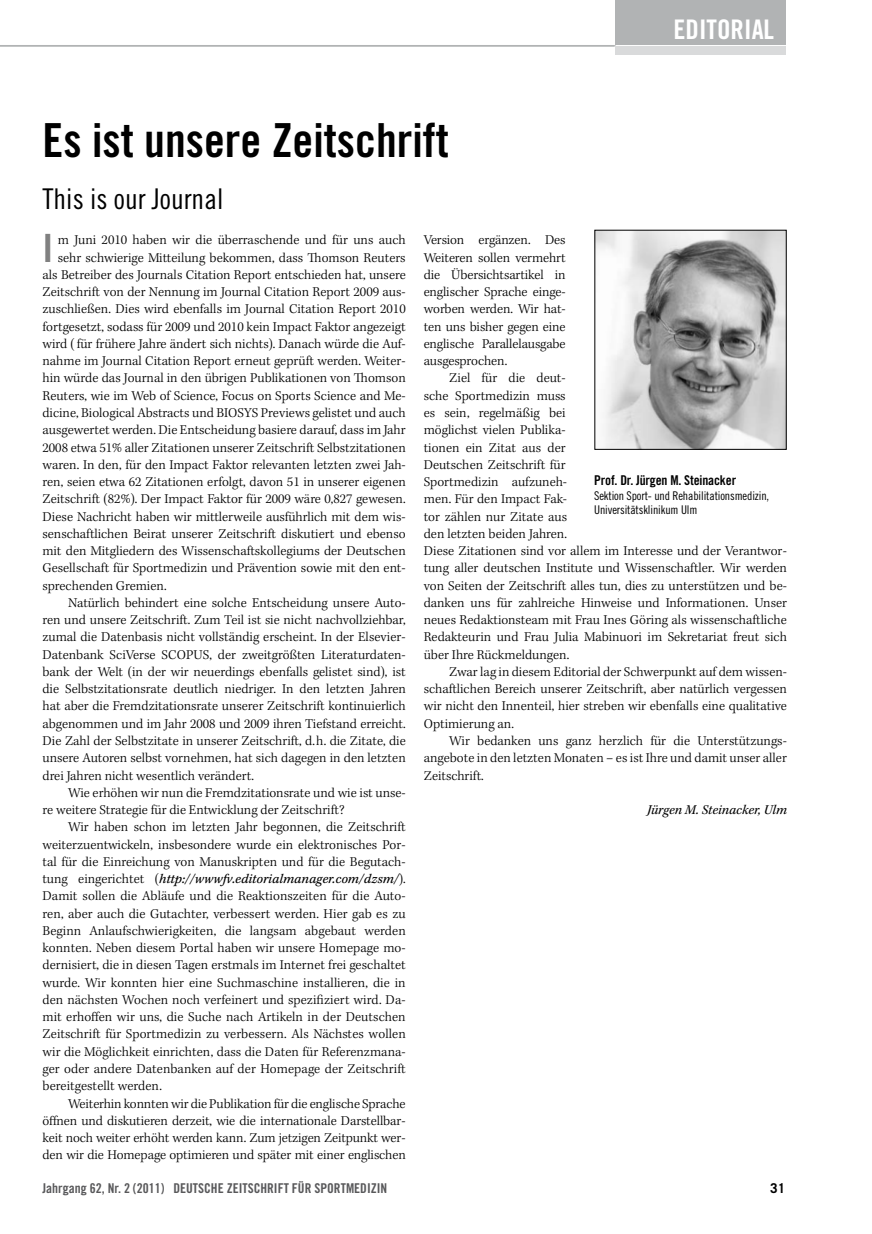
<style>
.page{position:relative;width:872px;height:1234px;background:#fff}
.page>*{position:absolute;margin:0;border:0;box-sizing:border-box;transform-origin:0 0}
.t1{font:46.95px "Trade Gothic LT Std Bd Cn 20";color:#000}
.t2{font:38.85px "Trade Gothic LT Std Bd Cn 20";color:#808080}
.t3{font:28.5px "Trade Gothic LT Std Cn 18";color:#000}
.t4{font:27px "Trade Gothic LT Std Bd Cn 20";color:#fff}
.t5{font:300 13.8px/17.2px "Kepler Std";color:#000;text-align:justify}
.t6{font:13.8px "Kepler Std It Capt";color:#000}
.t7{font:italic 13.8px "Kepler Std";color:#000}
.t8{font:13.5px "Trade Gothic LT Std Bd Cn 20";color:#58585a}
.t9{font:13.5px "Trade Gothic LT Std Bd Cn 20";letter-spacing:-.01em;color:#000}
.t10{font:700 13.5px "Trade Gothic LT Std";color:#000}
.t11{font:12px/14.4px "Trade Gothic LT Std Cn 18";letter-spacing:-.01em;color:#000}
.s1{font-family:"Kepler Std";font-weight:300}
</style>
<div class="page">
<div style="left:615px;top:0;width:171px;height:49px;background:#b1b3b4"></div>
<hr style="left:615px;top:45px;width:172px;height:2px;background:#fff">
<div style="left:615px;top:47px;width:171px;height:8px;background:#d9dadb"></div>
<hr style="left:0;top:45px;width:614px;height:1px;background:#b1b3b4">
<img style="left:596px;top:232px;width:188px;height:215px">
<h1 class="t1" style="left:43px;top:112px;width:408px">Es ist unsere Zeitschrift</h1>
<h3 class="t3" style="left:43px;top:181px;width:182px">This is our Journal</h3>
<h3 class="t4" style="left:673px;top:13px;width:102px">EDITORIAL</h3>
<h2 class="t2" style="left:43px;top:224px;width:12px">I</h2>
<p class="t5" style="left:58px;top:232px;width:349px">m Juni 2010 haben wir die überraschende und für uns auch</p>
<p class="t5" style="left:58px;top:249px;width:349px">sehr schwierige Mitteilung bekommen, dass Thomson Reuters</p>
<p class="t5" style="left:43px;top:266px;width:365px">als Betreiber des Journals Citation Report entschieden hat, unsere</p>
<p class="t5" style="left:43px;top:284px;width:365px">Zeitschrift von der Nennung im Journal Citation Report 2009 aus-</p>
<p class="t5" style="left:43px;top:301px;width:365px">zuschließen. Dies wird ebenfalls im Journal Citation Report 2010</p>
<p class="t5" style="left:43px;top:318px;width:365px">fortgesetzt, sodass für 2009 und 2010 kein Impact Faktor angezeigt</p>
<p class="t5" style="left:43px;top:335px;width:365px">wird ( für frühere Jahre ändert sich nichts). Danach würde die Auf-</p>
<p class="t5" style="left:43px;top:353px;width:365px">nahme im Journal Citation Report erneut geprüft werden. Weiter-</p>
<p class="t5" style="left:43px;top:370px;width:365px">hin würde das Journal in den übrigen Publikationen von Thomson</p>
<p class="t5" style="left:43px;top:387px;width:365px">Reuters, wie im Web of Science, Focus on Sports Science and Me-</p>
<p class="t5" style="left:43px;top:404px;width:365px">dicine, Biological Abstracts und BIOSYS Previews gelistet und auch</p>
<p class="t5" style="left:43px;top:422px;width:365px">ausgewertet werden. Die Entscheidung basiere darauf, dass im Jahr</p>
<p class="t5" style="left:43px;top:439px;width:365px">2008 etwa 51% aller Zitationen unserer Zeitschrift Selbstzitationen</p>
<p class="t5" style="left:43px;top:456px;width:365px">waren. In den, für den Impact Faktor relevanten letzten zwei Jah-</p>
<p class="t5" style="left:43px;top:473px;width:365px">ren, seien etwa 62 Zitationen erfolgt, davon 51 in unserer eigenen</p>
<p class="t5" style="left:43px;top:491px;width:365px">Zeitschrift (82%). Der Impact Faktor für 2009 wäre 0,827 gewesen.</p>
<p class="t5" style="left:43px;top:508px;width:365px">Diese Nachricht haben wir mittlerweile ausführlich mit dem wis-</p>
<p class="t5" style="left:43px;top:525px;width:365px">senschaftlichen Beirat unserer Zeitschrift diskutiert und ebenso</p>
<p class="t5" style="left:43px;top:542px;width:365px">mit den Mitgliedern des Wissenschaftskollegiums der Deutschen</p>
<p class="t5" style="left:43px;top:560px;width:365px">Gesellschaft für Sportmedizin und Prävention sowie mit den ent-</p>
<p class="t5" style="left:43px;top:577px;width:126px">sprechenden Gremien.</p>
<p class="t5" style="left:68px;top:594px;width:339px">Natürlich behindert eine solche Entscheidung unsere Auto-</p>
<p class="t5" style="left:43px;top:611px;width:365px">ren und unsere Zeitschrift. Zum Teil ist sie nicht nachvollziehbar,</p>
<p class="t5" style="left:43px;top:629px;width:365px">zumal die Datenbasis nicht vollständig erscheint. In der Elsevier-</p>
<p class="t5" style="left:43px;top:646px;width:365px">Datenbank SciVerse SCOPUS, der zweitgrößten Literaturdaten-</p>
<p class="t5" style="left:43px;top:663px;width:365px">bank der Welt (in der wir neuerdings ebenfalls gelistet sind), ist</p>
<p class="t5" style="left:43px;top:680px;width:365px">die Selbstzitationsrate deutlich niedriger. In den letzten Jahren</p>
<p class="t5" style="left:43px;top:698px;width:365px">hat aber die Fremdzitationsrate unserer Zeitschrift kontinuierlich</p>
<p class="t5" style="left:43px;top:715px;width:365px">abgenommen und im Jahr 2008 und 2009 ihren Tiefstand erreicht.</p>
<p class="t5" style="left:43px;top:732px;width:365px">Die Zahl der Selbstzitate in unserer Zeitschrift, d.h. die Zitate, die</p>
<p class="t5" style="left:43px;top:749px;width:365px">unsere Autoren selbst vornehmen, hat sich dagegen in den letzten</p>
<p class="t5" style="left:43px;top:767px;width:213px">drei Jahren nicht wesentlich verändert.</p>
<p class="t5" style="left:68px;top:784px;width:339px">Wie erhöhen wir nun die Fremdzitationsrate und wie ist unse-</p>
<p class="t5" style="left:43px;top:801px;width:303px">re weitere Strategie für die Entwicklung der Zeitschrift?</p>
<p class="t5" style="left:68px;top:818px;width:339px">Wir haben schon im letzten Jahr begonnen, die Zeitschrift</p>
<p class="t5" style="left:43px;top:836px;width:365px">weiterzuentwickeln, insbesondere wurde ein elektronisches Por-</p>
<p class="t5" style="left:43px;top:853px;width:365px">tal für die Einreichung von Manuskripten und für die Begutach-</p>
<p class="t6" style="left:43px;top:870px;width:365px"><span class="s1">tung eingerichtet (</span>http://wwwfv.editorialmanager.com/dzsm/<span class="s1">).</span></p>
<p class="t5" style="left:43px;top:887px;width:365px">Damit sollen die Abläufe und die Reaktionszeiten für die Auto&shy;ren, aber auch die Gutachter, verbessert werden. Hier gab es zu Beginn Anlaufschwierigkeiten, die langsam abgebaut werden konnten. Neben diesem Portal haben wir unsere Homepage mo&shy;dernisiert, die in diesen Tagen erstmals im Internet frei geschaltet wurde. Wir konnten hier eine Suchmaschine installieren, die in den nächsten Wochen noch verfeinert und spezifiziert wird. Da&shy;mit erhoffen wir uns, die Suche nach Artikeln in der Deutschen Zeitschrift für Sportmedizin zu verbessern. Als Nächstes wollen wir die Möglichkeit einrichten, dass die Daten für Referenzmana&shy;ger oder andere Datenbanken auf der Homepage der Zeitschrift bereitgestellt werden.</p>
<p class="t5" style="left:43px;top:1094px;width:365px;text-indent:26px">Weiterhin konnten wir die Publikation für die englische Sprache öffnen und diskutieren derzeit, wie die internationale Darstellbar&shy;keit noch weiter erhöht werden kann. Zum jetzigen Zeitpunkt wer&shy;den wir die Homepage optimieren und später mit einer englischen</p>
<p class="t5" style="left:424px;top:232px;width:143px">Version ergänzen. Des Weiteren sollen vermehrt die Übersichtsartikel in englischer Sprache einge&shy;worben werden. Wir hat&shy;ten uns bisher gegen eine englische Parallelausgabe ausgesprochen.</p>
<p class="t5" style="left:424px;top:370px;width:365px;text-align:left;text-indent:26px">Ziel für die deut-<br>sche Sportmedizin muss<br>es sein, regelmäßig bei<br>möglichst vielen Publika-<br>tionen ein Zitat aus der<br>Deutschen Zeitschrift für<br>Sportmedizin aufzuneh-<br>men. Für den Impact Fak-<br>tor zählen nur Zitate aus<br>den letzten beiden Jahren.<br>Diese Zitationen sind vor allem im Interesse und der Verantwor&shy;tung aller deutschen Institute und Wissenschaftler. Wir werden von Seiten der Zeitschrift alles tun, dies zu unterstützen und be&shy;danken uns für zahlreiche Hinweise und Informationen. Unser neues Redaktionsteam mit Frau Ines Göring als wissenschaftliche Redakteurin und Frau Julia Mabinuori im Sekretariat freut sich über Ihre Rückmeldungen.</p>
<p class="t5" style="left:424px;top:663px;width:365px;text-indent:26px">Zwar lag in diesem Editorial der Schwerpunkt auf dem wissen&shy;schaftlichen Bereich unserer Zeitschrift, aber natürlich vergessen wir nicht den Innenteil, hier streben wir ebenfalls eine qualitative Optimierung an.</p>
<p class="t5" style="left:424px;top:732px;width:364px;text-indent:26px">Wir bedanken uns ganz herzlich für die Unterstützungs&shy;angebote in den letzten Monaten – es ist Ihre und damit unser aller Zeitschrift.</p>
<p class="t7" style="left:647px;top:801px;width:141px">Jürgen M. Steinacker, Ulm</p>
<p class="t9" style="left:594px;top:472px;width:143px">Prof. Dr. Jürgen M. Steinacker</p>
<p class="t11" style="left:594px;top:488px;width:176px">Sektion Sport- und Rehabilitationsmedizin,<br>Universitätsklinikum Ulm</p>
<p class="t8" style="left:43px;top:1179px;width:318px">Jahrgang 62, Nr. 2 (2011) Deutsche Zeitschri ft für Sportmedizin</p>
<p class="t10" style="left:770px;top:1179px;width:17px">31</p>
</div>
